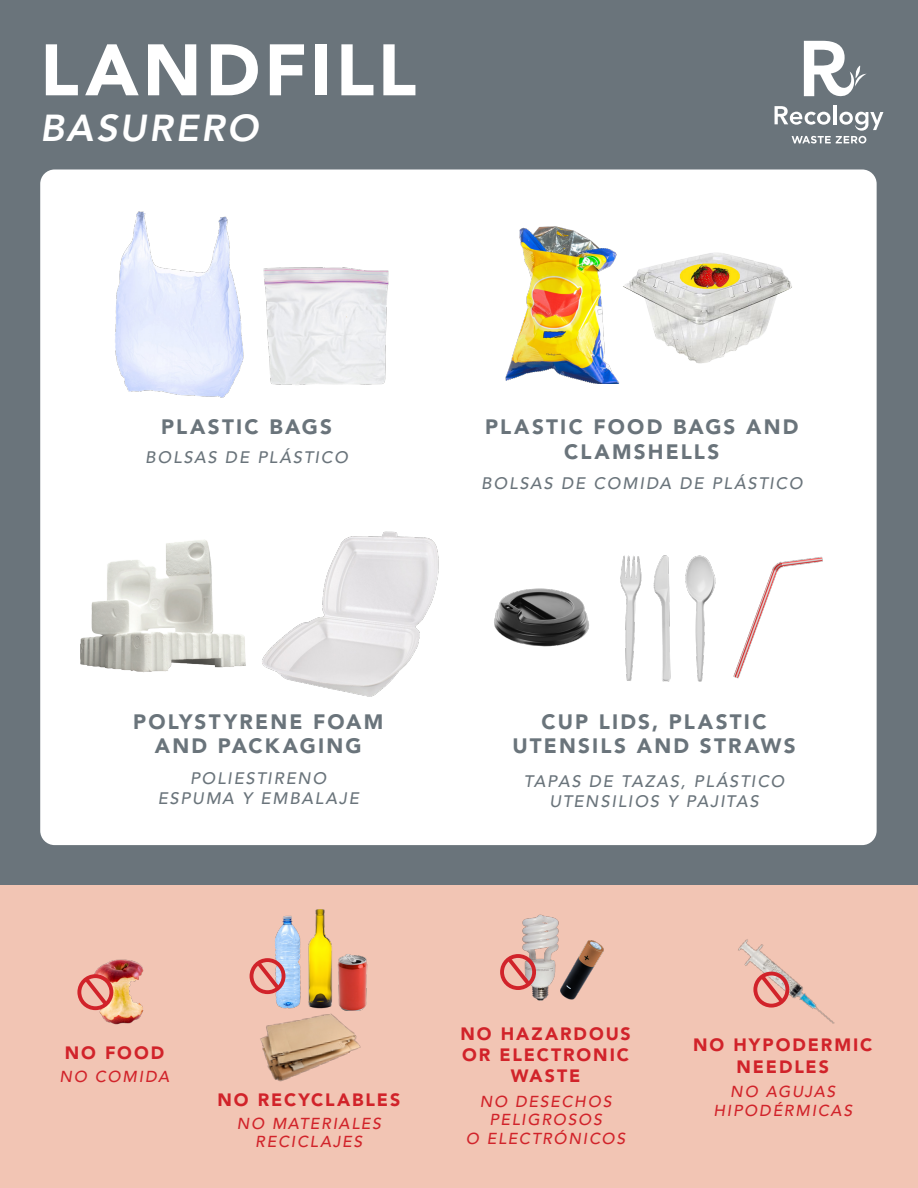
<style>
.page{position:relative;width:918px;height:1188px;background:#6a747b}
.page>*{position:absolute;margin:0;border:0;box-sizing:border-box;transform-origin:0 0}
.t1{font:900 72px "Avenir LT Std";letter-spacing:.055em;color:#fff}
.t2{font:italic 800 37.5px "Avenir";letter-spacing:.07em;color:#fff}
.Blue_Item_Names{font:900 20.7px/24.9px "Avenir LT Std";letter-spacing:.105em;color:#6a747b;text-align:center}
.Red_Bar{font:900 17.7px "Avenir LT Std";letter-spacing:.11em;color:#d1232a}
.Blue_Item_Names-2{font:italic 500 16.5px/19.8px "Avenir LT Std";letter-spacing:.105em;color:#6a747b;text-align:center}
.Red_Bar-2{font:italic 500 15.75px/18.9px "Avenir LT Std";letter-spacing:.105em;color:#d1232a;text-align:center}
</style>
<div class="page">
<div style="left:40px;top:170px;width:837px;height:675px;background:#fff;border-radius:14px"></div>
<div style="left:0;top:885px;width:918px;height:303px;background:#f2c5b4"></div>
<img style="left:260px;top:1014px;width:101px;height:68px">
<img style="left:275px;top:915px;width:26px;height:94px">
<img style="left:338px;top:954px;width:30px;height:57px">
<img style="left:308px;top:909px;width:30px;height:105px">
<div style="left:250px;top:958px;width:36px;height:36px;border:4px solid #d1232a;border-radius:50%"></div>
<svg style="left:253px;top:957px;width:31px;height:37px"></svg>
<img style="left:738px;top:939px;width:97px;height:85px">
<div style="left:753px;top:972px;width:36px;height:36px;border:4px solid #d1232a;border-radius:50%"></div>
<svg style="left:757px;top:971px;width:31px;height:36px"></svg>
<img style="left:505px;top:226px;width:114px;height:157px">
<img style="left:263px;top:267px;width:126px;height:118px">
<img style="left:115px;top:211px;width:129px;height:187px">
<img style="left:94px;top:960px;width:49px;height:64px">
<div style="left:77px;top:974px;width:36px;height:36px;border:4px solid #d1232a;border-radius:50%"></div>
<svg style="left:81px;top:974px;width:31px;height:36px"></svg>
<img style="left:561px;top:940px;width:43px;height:60px">
<img style="left:522px;top:914px;width:39px;height:87px">
<div style="left:500px;top:954px;width:36px;height:36px;border:4px solid #d1232a;border-radius:50%"></div>
<svg style="left:503px;top:953px;width:31px;height:37px"></svg>
<svg style="left:804px;top:41px;width:63px;height:56px"></svg>
<hr style="left:833px;top:105px;width:3px;height:19px;background:#fff">
<svg style="left:775px;top:106px;width:108px;height:38px"></svg>
<img style="left:494px;top:589px;width:95px;height:57px">
<img style="left:733px;top:556px;width:90px;height:123px">
<img style="left:620px;top:555px;width:96px;height:127px">
<img style="left:262px;top:531px;width:177px;height:166px">
<img style="left:80px;top:540px;width:166px;height:132px">
<img style="left:618px;top:249px;width:174px;height:119px">
<p class="t1" style="left:40px;top:27px;width:378px">LANDFILL</p>
<p class="t2" style="left:40px;top:106px;width:220px">BASURERO</p>
<p class="Blue_Item_Names" style="left:161px;top:414px;width:172px">PLASTIC BAGS</p>
<p class="Blue_Item_Names-2" style="left:145px;top:448px;width:204px">BOLSAS DE PLÁSTICO</p>
<p class="Blue_Item_Names" style="left:485px;top:414px;width:315px">PLASTIC FOOD BAGS AND<br>CLAMSHELLS</p>
<p class="Blue_Item_Names-2" style="left:481px;top:473px;width:323px">BOLSAS DE COMIDA DE PLÁSTICO</p>
<p class="Blue_Item_Names" style="left:133px;top:709px;width:252px">POLYSTYRENE FOAM</p>
<p class="Blue_Item_Names" style="left:155px;top:734px;width:208px">AND PACKAGING</p>
<p class="Blue_Item_Names-2" style="left:158px;top:769px;width:203px">POLIESTIRENO<br>ESPUMA Y EMBALAJE</p>
<p class="Blue_Item_Names" style="left:512px;top:709px;width:285px">CUP LIDS, PLASTIC<br>UTENSILS AND STRAWS</p>
<p class="Blue_Item_Names-2" style="left:524px;top:772px;width:262px">TAPAS DE TAZAS, PLÁSTICO<br>UTENSILIOS Y PAJITAS</p>
<p class="Red_Bar" style="left:65px;top:1042px;width:101px">NO FOOD</p>
<p class="Red_Bar-2" style="left:60px;top:1068px;width:111px">NO COMIDA</p>
<p class="Red_Bar" style="left:217px;top:1090px;width:184px">NO RECYCLABLES</p>
<p class="Red_Bar-2" style="left:237px;top:1114px;width:146px">NO MATERIALES<br>RECICLAJES</p>
<p class="Red_Bar" style="left:460px;top:1023px;width:172px">NO HAZARDOUS</p>
<p class="Red_Bar" style="left:462px;top:1044px;width:168px">OR ELECTRONIC</p>
<p class="Red_Bar" style="left:511px;top:1065px;width:71px">WASTE</p>
<p class="Red_Bar-2" style="left:480px;top:1092px;width:133px">NO DESECHOS</p>
<p class="Red_Bar-2" style="left:466px;top:1111px;width:161px">PELIGROSOS<br>O ELECTRÓNICOS</p>
<p class="Red_Bar" style="left:693px;top:1034px;width:181px">NO HYPODERMIC</p>
<p class="Red_Bar" style="left:737px;top:1056px;width:94px">NEEDLES</p>
<p class="Red_Bar-2" style="left:713px;top:1083px;width:140px">NO AGUJAS<br>HIPODÉRMICAS</p>
</div>
